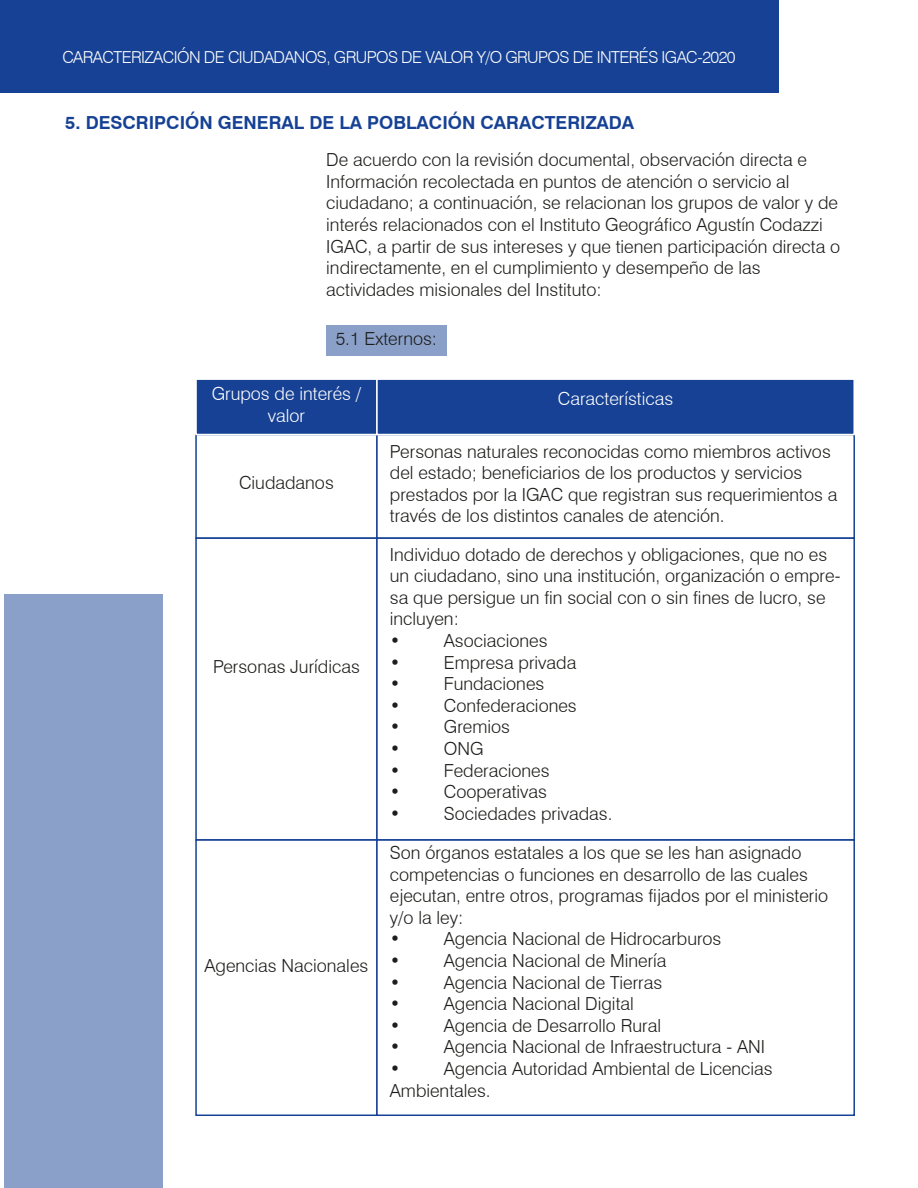
<style>
.page{position:relative;width:918px;height:1188px;background:#fff}
.page>*{position:absolute;margin:0;border:0;box-sizing:border-box;transform-origin:0 0}
.t1{font:300 18px/21.6px "Swiss 721 BT";color:#1d1d1b}
.t2{font:700 18px "Swiss 721 BT";color:#164194}
.t3{font:300 18px "Swiss 721 BT";color:#fff}
.t4{font:300 16.5px "Swiss 721 BT";letter-spacing:-.035em;color:#fff}
</style>
<div class="page">
<div style="left:0;top:0;width:779px;height:92px;background:#164194"></div>
<div style="left:4px;top:594px;width:158px;height:594px;background:#8aa0c9"></div>
<div style="left:326px;top:325px;width:121px;height:31px;background:#8aa0c9"></div>
<div style="left:195px;top:537px;width:183px;height:304px;background:#fff;border:2px solid #164194"></div>
<div style="left:376px;top:537px;width:479px;height:304px;background:#fff;border:2px solid #164194"></div>
<div style="left:195px;top:839px;width:183px;height:277px;background:#fff;border:2px solid #164194"></div>
<div style="left:376px;top:839px;width:479px;height:277px;background:#fff;border:2px solid #164194"></div>
<div style="left:195px;top:378px;width:183px;height:57px;background:#164194;border:2px solid #fff"></div>
<div style="left:376px;top:378px;width:479px;height:57px;background:#164194;border:2px solid #fff"></div>
<p class="t4" style="left:62px;top:47px;width:675px">CARACTERIZACIÓN DE CIUDADANOS, GRUPOS DE VALOR Y/O GRUPOS DE INTERÉS IGAC-2020</p>
<p class="t2" style="left:65px;top:112px;width:570px">5. DESCRIPCIÓN GENERAL DE LA POBLACIÓN CARACTERIZADA</p>
<p class="t1" style="left:326px;top:149px;width:516px">De acuerdo con la revisión documental, observación directa e Información recolectada en puntos de atención o servicio al ciudadano; a continuación, se relacionan los grupos de valor y de interés relacionados con el Instituto Geográfico Agustín Codazzi IGAC, a partir de sus intereses y que tienen participación directa o indirectamente, en el cumplimiento y desempeño de las actividades misionales del Instituto:</p>
<p class="t1" style="left:336px;top:328px;width:103px">5.1 Externos:</p>
<p class="t3" style="left:212px;top:383px;width:151px">Grupos de interés /</p>
<p class="t3" style="left:558px;top:388px;width:117px">Características</p>
<p class="t3" style="left:268px;top:405px;width:39px">valor</p>
<p class="t1" style="left:239px;top:471px;width:96px">Ciudadanos</p>
<p class="t1" style="left:213px;top:655px;width:148px">Personas Jurídicas</p>
<p class="t1" style="left:205px;top:954px;width:165px">Agencias Nacionales</p>
<p class="t1" style="left:390px;top:440px;width:449px">Personas naturales reconocidas como miembros activos del estado; beneficiarios de los productos y servicios prestados por la IGAC que registran sus requerimientos a través de los distintos canales de atención.</p>
<p class="t1" style="left:390px;top:543px;width:452px">Individuo dotado de derechos y obligaciones, que no es un ciudadano, sino una institución, organización o empre&shy;sa que persigue un fin social con o sin fines de lucro, se incluyen:<br>•</p>
<p class="t1" style="left:444px;top:630px;width:105px">Asociaciones</p>
<p class="t1" style="left:390px;top:651px;width:12px">•</p>
<p class="t1" style="left:444px;top:651px;width:134px">Empresa privada</p>
<p class="t1" style="left:390px;top:673px;width:12px">•</p>
<p class="t1" style="left:444px;top:673px;width:102px">Fundaciones</p>
<p class="t1" style="left:390px;top:694px;width:12px">•</p>
<p class="t1" style="left:444px;top:694px;width:134px">Confederaciones</p>
<p class="t1" style="left:390px;top:716px;width:12px">•</p>
<p class="t1" style="left:444px;top:716px;width:68px">Gremios</p>
<p class="t1" style="left:390px;top:738px;width:12px">•</p>
<p class="t1" style="left:444px;top:738px;width:41px">ONG</p>
<p class="t1" style="left:390px;top:759px;width:12px">•</p>
<p class="t1" style="left:444px;top:759px;width:107px">Federaciones</p>
<p class="t1" style="left:390px;top:781px;width:12px">•</p>
<p class="t1" style="left:444px;top:781px;width:105px">Cooperativas</p>
<p class="t1" style="left:390px;top:802px;width:12px">•</p>
<p class="t1" style="left:390px;top:794px;width:413px;line-height:39.2px;text-indent:54px">Sociedades privadas.<br>Son órganos estatales a los que se les han asignado</p>
<p class="t1" style="left:390px;top:863px;width:440px">competencias o funciones en desarrollo de las cuales ejecutan, entre otros, programas fijados por el ministerio y/o la ley:<br>•</p>
<p class="t1" style="left:444px;top:928px;width:279px">Agencia Nacional de Hidrocarburos</p>
<p class="t1" style="left:390px;top:950px;width:12px">•</p>
<p class="t1" style="left:444px;top:950px;width:224px">Agencia Nacional de Minería</p>
<p class="t1" style="left:390px;top:971px;width:12px">•</p>
<p class="t1" style="left:444px;top:971px;width:220px">Agencia Nacional de Tierras</p>
<p class="t1" style="left:390px;top:993px;width:12px">•</p>
<p class="t1" style="left:444px;top:993px;width:192px">Agencia Nacional Digital</p>
<p class="t1" style="left:390px;top:1014px;width:12px">•</p>
<p class="t1" style="left:444px;top:1014px;width:219px">Agencia de Desarrollo Rural</p>
<p class="t1" style="left:390px;top:1036px;width:12px">•</p>
<p class="t1" style="left:444px;top:1036px;width:323px">Agencia Nacional de Infraestructura - ANI</p>
<p class="t1" style="left:390px;top:1058px;width:12px">•</p>
<p class="t1" style="left:390px;top:1058px;width:384px;text-indent:54px">Agencia Autoridad Ambiental de Licencias<br>Ambientales.</p>
</div>
